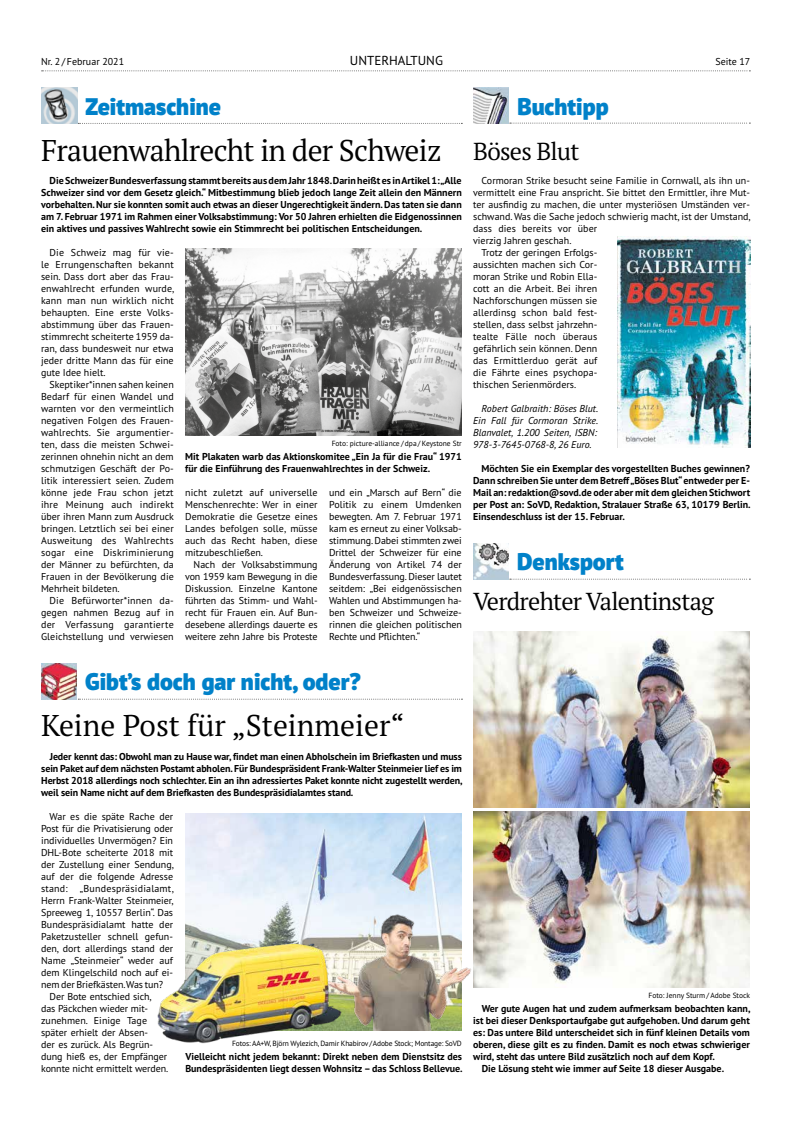
<style>
.page{position:relative;width:791px;height:1134px;background:#fff}
.page>*{position:absolute;margin:0;border:0;box-sizing:border-box;transform-origin:0 0}
.t1{font:30px "PT Serif Pro";letter-spacing:-.025em;color:#000}
.t2{font:30px "PT Serif Pro";color:#000}
.t3{font:24.5px "PT Serif Pro";letter-spacing:-.03em;color:#000}
.t4{font:900 24px "PT Sans Pro";color:#0081c9}
.t5{font:13px "PT Sans Pro";color:#000}
.t6{font:10px/12px "PT Sans Pro";color:#000;text-align:justify}
.t7{font:700 10px/12px "PT Sans Pro";color:#000;text-align:justify}
.t8{font:italic 10px/12px "PT Sans Pro";letter-spacing:.005em;color:#000;text-align:justify}
.t9{font:10px "PT Sans Pro";letter-spacing:.02em;color:#000}
.t10{font:7.5px "PT Sans Pro";color:#000}
.t11{font:7.5px "PT Sans Pro";letter-spacing:-.02em;color:#000}
</style>
<div class="page">
<img style="left:41px;top:664px;width:36px;height:36px">
<svg style="left:78px;top:699px;width:384px;height:1px"></svg>
<svg style="left:510px;top:123px;width:240px;height:1px"></svg>
<img style="left:473px;top:88px;width:36px;height:36px">
<img style="left:617px;top:236px;width:133px;height:212px">
<img style="left:473px;top:544px;width:36px;height:36px">
<svg style="left:510px;top:579px;width:240px;height:1px"></svg>
<svg style="left:78px;top:123px;width:384px;height:1px"></svg>
<img style="left:185px;top:248px;width:277px;height:188px">
<img style="left:185px;top:814px;width:277px;height:110px">
<img style="left:41px;top:88px;width:36px;height:36px">
<img style="left:157px;top:924px;width:152px;height:120px">
<img style="left:309px;top:911px;width:162px;height:120px">
<img style="left:473px;top:632px;width:277px;height:176px">
<img style="left:473px;top:812px;width:277px;height:176px">
<svg style="left:42px;top:70px;width:708px;height:1px"></svg>
<p class="t6" style="left:41px;top:55px;width:85px">Nr. 2 / Februar 2021</p>
<h3 class="t5" style="left:350px;top:52px;width:95px">UNTERHALTUNG</h3>
<p class="t6" style="left:715px;top:55px;width:36px">Seite 17</p>
<h3 class="t4" style="left:86px;top:90px;width:137px">Zeitmaschine</h3>
<h1 class="t1" style="left:41px;top:130px;width:402px">Frauenwahlrecht in der Schweiz</h1>
<p class="t7" style="left:41px;top:174px;width:422px;text-indent:8px">Die Schweizer Bundesverfassung stammt bereits aus dem Jahr 1848. Darin heißt es in Artikel 1: „Alle Schweizer sind vor dem Gesetz gleich.“ Mitbestimmung blieb jedoch lange Zeit allein den Männern vorbehalten. Nur sie konnten somit auch etwas an dieser Ungerechtigkeit ändern. Das taten sie dann am 7. Februar 1971 im Rahmen einer Volksabstimmung: Vor 50 Jahren erhielten die Eidgenossinnen ein aktives und passives Wahlrecht sowie ein Stimmrecht bei politischen Entscheidungen.</p>
<p class="t6" style="left:41px;top:246px;width:135px;text-indent:9px">Die Schweiz mag für vie&shy;le Errungenschaften bekannt sein. Dass dort aber das Frau&shy;enwahlrecht erfunden wurde, kann man nun wirklich nicht behaupten. Eine erste Volks&shy;abstimmung über das Frauen&shy;stimmrecht scheiterte 1959 da&shy;ran, dass bundesweit nur etwa jeder dritte Mann das für eine gute Idee hielt.</p>
<p class="t6" style="left:41px;top:378px;width:134px;text-indent:8px">Skeptiker*innen sahen keinen Bedarf für einen Wandel und warnten vor den vermeintlich negativen Folgen des Frauen&shy;wahlrechts. Sie argumentier&shy;ten, dass die meisten Schwei&shy;zerinnen ohnehin nicht an dem schmutzigen Geschäft der Po&shy;litik interessiert seien. Zudem könne jede Frau schon jetzt ihre Meinung auch indirekt über ihren Mann zum Ausdruck bringen. Letztlich sei bei einer Ausweitung des Wahlrechts sogar eine Diskriminierung der Männer zu befürchten, da Frauen in der Bevölkerung die Mehrheit bildeten.</p>
<p class="t6" style="left:41px;top:594px;width:134px;text-indent:8px">Die Befürworter*innen da&shy;gegen nahmen Bezug auf in der Verfassung garantierte Gleichstellung und verwiesen</p>
<p class="t10" style="left:332px;top:438px;width:132px">Foto: picture-alliance / dpa / Keystone Str</p>
<p class="t7" style="left:185px;top:450px;width:278px">Mit Plakaten warb das Aktionskomitee „Ein Ja für die Frau“ 1971 für die Einführung des Frauenwahlrechtes in der Schweiz.</p>
<p class="t6" style="left:185px;top:486px;width:134px">nicht zuletzt auf universelle Menschenrechte: Wer in einer Demokratie die Gesetze eines Landes befolgen solle, müsse auch das Recht haben, diese mitzubeschließen.</p>
<p class="t6" style="left:185px;top:558px;width:134px;text-indent:9px">Nach der Volksabstimmung von 1959 kam Bewegung in die Diskussion. Einzelne Kantone führten das Stimm- und Wahl&shy;recht für Frauen ein. Auf Bun&shy;desebene allerdings dauerte es weitere zehn Jahre bis Proteste</p>
<p class="t6" style="left:329px;top:486px;width:134px">und ein „Marsch auf Bern“ die Politik zu einem Umdenken bewegten. Am 7. Februar 1971 kam es erneut zu einer Volksab&shy;stimmung. Dabei stimmten zwei Drittel der Schweizer für eine Änderung von Artikel 74 der Bundesverfassung. Dieser lautet seitdem: „Bei eidgenössischen Wahlen und Abstimmungen ha&shy;ben Schweizer und Schweize&shy;rinnen die gleichen politischen Rechte und Pflichten.“</p>
<h3 class="t4" style="left:517px;top:91px;width:93px">Buchtipp</h3>
<h2 class="t3" style="left:473px;top:135px;width:108px">Böses Blut</h2>
<p class="t6" style="left:482px;top:174px;width:270px">Cormoran Strike besucht seine Familie in Cornwall, als ihn un-</p>
<p class="t6" style="left:473px;top:186px;width:278px">vermittelt eine Frau anspricht. Sie bittet den Ermittler, ihre Mut-</p>
<p class="t6" style="left:473px;top:198px;width:278px">ter ausfindig zu machen, die unter mysteriösen Umständen ver-</p>
<p class="t6" style="left:473px;top:210px;width:279px">schwand. Was die Sache jedoch schwierig macht, ist der Umstand,</p>
<p class="t6" style="left:473px;top:222px;width:126px">dass dies bereits vor über</p>
<p class="t6" style="left:473px;top:234px;width:100px">vierzig Jahren geschah.</p>
<p class="t6" style="left:482px;top:246px;width:117px">Trotz der geringen Erfolgs-</p>
<p class="t6" style="left:473px;top:258px;width:126px">aussichten machen sich Cor-</p>
<p class="t6" style="left:473px;top:270px;width:126px">moran Strike und Robin Ella-</p>
<p class="t6" style="left:473px;top:282px;width:126px">cott an die Arbeit. Bei ihren</p>
<p class="t6" style="left:473px;top:294px;width:126px">Nachforschungen müssen sie</p>
<p class="t6" style="left:473px;top:306px;width:126px">allerdinsg schon bald fest-</p>
<p class="t6" style="left:473px;top:318px;width:126px">stellen, dass selbst jahrzehn-</p>
<p class="t6" style="left:473px;top:330px;width:126px">tealte Fälle noch überaus</p>
<p class="t6" style="left:473px;top:342px;width:126px">gefährlich sein können. Denn</p>
<p class="t6" style="left:473px;top:354px;width:126px">das Ermittlerduo gerät auf</p>
<p class="t6" style="left:473px;top:366px;width:126px">die Fährte eines psychopa-</p>
<p class="t6" style="left:473px;top:378px;width:105px">thischen Serienmörders.</p>
<p class="t8" style="left:473px;top:402px;width:127px;text-indent:8px">Robert Galbraith: Böses Blut.<br>Ein Fall für Cormoran Strike.<br>Blanvalet, 1.200 Seiten, ISBN:<br>978-3-7645-0768-8, 26 Euro.</p>
<p class="t7" style="left:473px;top:462px;width:279px;text-indent:8px">Möchten Sie ein Exemplar des vorgestellten Buches gewinnen?<br>Dann schreiben Sie unter dem Betreff „Böses Blut“ entweder per E-Mail an: redaktion@sovd.de oder aber mit dem gleichen Stichwort per Post an: SoVD, Redaktion, Stralauer Straße 63, 10179 Berlin.<br>Einsendeschluss ist der 15. Februar.</p>
<h3 class="t4" style="left:517px;top:546px;width:108px">Denksport</h3>
<h2 class="t3" style="left:473px;top:585px;width:242px">Verdrehter Valentinstag</h2>
<h3 class="t4" style="left:85px;top:666px;width:277px">Gibt’s doch gar nicht, oder?</h3>
<h1 class="t2" style="left:41px;top:706px;width:365px">Keine Post für „Steinmeier“</h1>
<p class="t7" style="left:41px;top:750px;width:423px;text-indent:8px">Jeder kennt das: Obwohl man zu Hause war, findet man einen Abholschein im Briefkasten und muss sein Paket auf dem nächsten Postamt abholen. Für Bundespräsident Frank-Walter Steinmeier lief es im Herbst 2018 allerdings noch schlechter. Ein an ihn adressiertes Paket konnte nicht zugestellt werden, weil sein Name nicht auf dem Briefkasten des Bundespräsidialamtes stand.</p>
<p class="t6" style="left:50px;top:810px;width:125px">War es die späte Rache der</p>
<p class="t6" style="left:41px;top:822px;width:133px">Post für die Privatisierung oder</p>
<p class="t6" style="left:41px;top:834px;width:133px">individuelles Unvermögen? Ein</p>
<p class="t6" style="left:41px;top:846px;width:134px">DHL-Bote scheiterte 2018 mit</p>
<p class="t6" style="left:41px;top:858px;width:134px">der Zustellung einer Sendung,</p>
<p class="t6" style="left:41px;top:870px;width:133px">auf der die folgende Adresse</p>
<p class="t9" style="left:41px;top:882px;width:134px">stand: „Bundespräsidialamt,</p>
<p class="t6" style="left:41px;top:894px;width:134px">Herrn Frank-Walter Steinmeier,</p>
<p class="t6" style="left:41px;top:906px;width:134px">Spreeweg 1, 10557 Berlin“. Das</p>
<p class="t6" style="left:41px;top:918px;width:134px">Bundespräsidialamt hatte der</p>
<p class="t6" style="left:41px;top:930px;width:133px">Paketzusteller schnell gefun-</p>
<p class="t6" style="left:41px;top:942px;width:134px">den, dort allerdings stand der</p>
<p class="t6" style="left:41px;top:954px;width:133px">Name „Steinmeier“ weder auf</p>
<p class="t6" style="left:41px;top:966px;width:133px">dem Klingelschild noch auf ei-</p>
<p class="t6" style="left:41px;top:978px;width:124px">nem der Briefkästen. Was tun?</p>
<p class="t6" style="left:50px;top:990px;width:104px">Der Bote entschied sich,</p>
<p class="t6" style="left:41px;top:1002px;width:108px">das Päckchen wieder mit-</p>
<p class="t6" style="left:41px;top:1014px;width:107px">zunehmen. Einige Tage</p>
<p class="t6" style="left:41px;top:1026px;width:108px">später erhielt der Absen-</p>
<p class="t6" style="left:41px;top:1038px;width:113px">der es zurück. Als Begrün-</p>
<p class="t6" style="left:41px;top:1050px;width:128px">dung hieß es, der Empfänger</p>
<p class="t6" style="left:41px;top:1062px;width:129px">konnte nicht ermittelt werden.</p>
<p class="t11" style="left:232px;top:1038px;width:231px">Fotos: AA+W, Björn Wylezich, Damir Khabirov / Adobe Stock; Montage: SoVD</p>
<p class="t7" style="left:185px;top:1050px;width:279px">Vielleicht nicht jedem bekannt: Direkt neben dem Dienstsitz des<br>Bundespräsidenten liegt dessen Wohnsitz – das Schloss Bellevue.</p>
<p class="t10" style="left:648px;top:990px;width:103px">Foto: Jenny Sturm / Adobe Stock</p>
<p class="t7" style="left:482px;top:1002px;width:270px">Wer gute Augen hat und zudem aufmerksam beobachten kann,</p>
<p class="t7" style="left:473px;top:1014px;width:278px">ist bei dieser Denksportaufgabe gut aufgehoben. Und darum geht</p>
<p class="t7" style="left:473px;top:1026px;width:278px">es: Das untere Bild unterscheidet sich in fünf kleinen Details vom</p>
<p class="t7" style="left:473px;top:1038px;width:278px">oberen, diese gilt es zu finden. Damit es noch etwas schwieriger</p>
<p class="t7" style="left:473px;top:1050px;width:243px">wird, steht das untere Bild zusätzlich noch auf dem Kopf.</p>
<p class="t7" style="left:482px;top:1062px;width:244px">Die Lösung steht wie immer auf Seite 18 dieser Ausgabe.</p>
</div>
